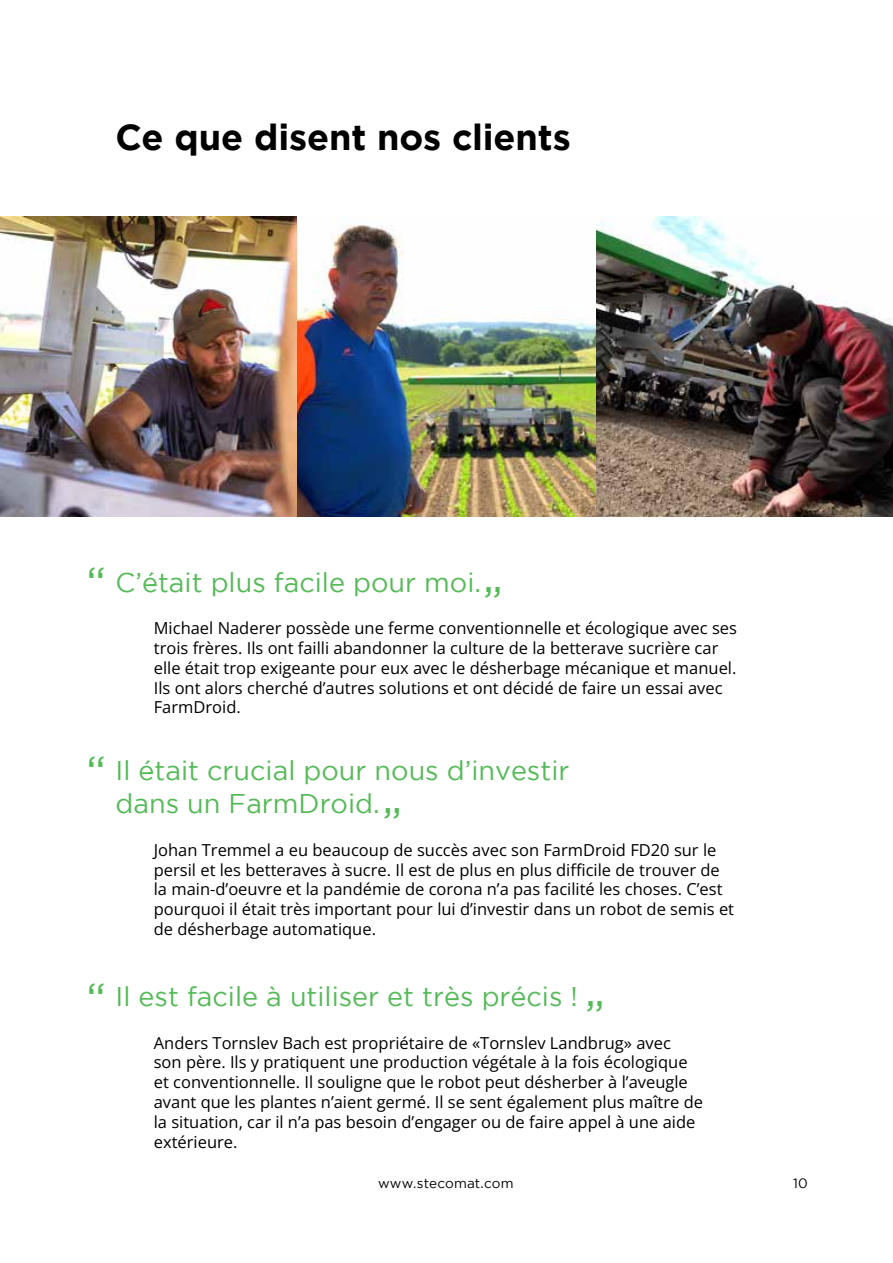
<style>
.page{position:relative;width:893px;height:1263px;background:#fff}
.page>*{position:absolute;margin:0;border:0;box-sizing:border-box;transform-origin:0 0}
.t1{font:45px "Gotham";color:#54ba57}
.t2{font:700 36px "Gotham";letter-spacing:-.005em;color:#000}
.t3{font:27px/32.4px "Gotham";color:#54ba57}
.t4{font:16.5px/19.8px "Open Sans";color:#000}
.t5{font:13.5px "Gotham";letter-spacing:.015em;color:#000}
.s1{font-size:45px}
</style>
<div class="page">
<img style="left:0;top:217px;width:893px;height:299px">
<h2 class="t2" style="left:116px;top:116px;width:457px">Ce que disent nos clients</h2>
<h3 class="t3" style="left:86px;top:565px;width:396px"><span class="s1">“</span> C’était plus facile pour moi.</h3>
<h1 class="t1" style="left:483px;top:551px;width:22px">„</h1>
<p class="t4" style="left:154px;top:618px;width:585px">Michael Naderer possède une ferme conventionnelle et écologique avec ses trois frères. Ils ont failli abandonner la culture de la betterave sucrière car elle était trop exigeante pour eux avec le désherbage mécanique et manuel.<br>Ils ont alors cherché d’autres solutions et ont décidé de faire un essai avec FarmDroid.</p>
<h1 class="t1" style="left:86px;top:747px;width:22px">“</h1>
<h3 class="t3" style="left:116px;top:754px;width:455px">Il était crucial pour nous d’investir dans un FarmDroid.</h3>
<h1 class="t1" style="left:382px;top:772px;width:22px">„</h1>
<p class="t4" style="left:154px;top:839px;width:582px">Johan Tremmel a eu beaucoup de succès avec son FarmDroid FD20 sur le persil et les betteraves à sucre. Il est de plus en plus difficile de trouver de la main-d’oeuvre et la pandémie de corona n’a pas facilité les choses. C’est pourquoi il était très important pour lui d’investir dans un robot de semis et de désherbage automatique.</p>
<h1 class="t1" style="left:86px;top:974px;width:22px">“</h1>
<h3 class="t3" style="left:116px;top:980px;width:464px">Il est facile à utiliser et très précis !</h3>
<h1 class="t1" style="left:585px;top:965px;width:22px">„</h1>
<p class="t4" style="left:154px;top:1032px;width:551px">Anders Tornslev Bach est propriétaire de «Tornslev Landbrug» avec<br>son père. Ils y pratiquent une production végétale à la fois écologique et conventionnelle. Il souligne que le robot peut désherber à l’aveugle avant que les plantes n’aient germé. Il se sent également plus maître de la situation, car il n’a pas besoin d’engager ou de faire appel à une aide extérieure.</p>
<p class="t5" style="left:378px;top:1175px;width:137px">www.stecomat.com</p>
<p class="t5" style="left:793px;top:1175px;width:16px">10</p>
</div>
